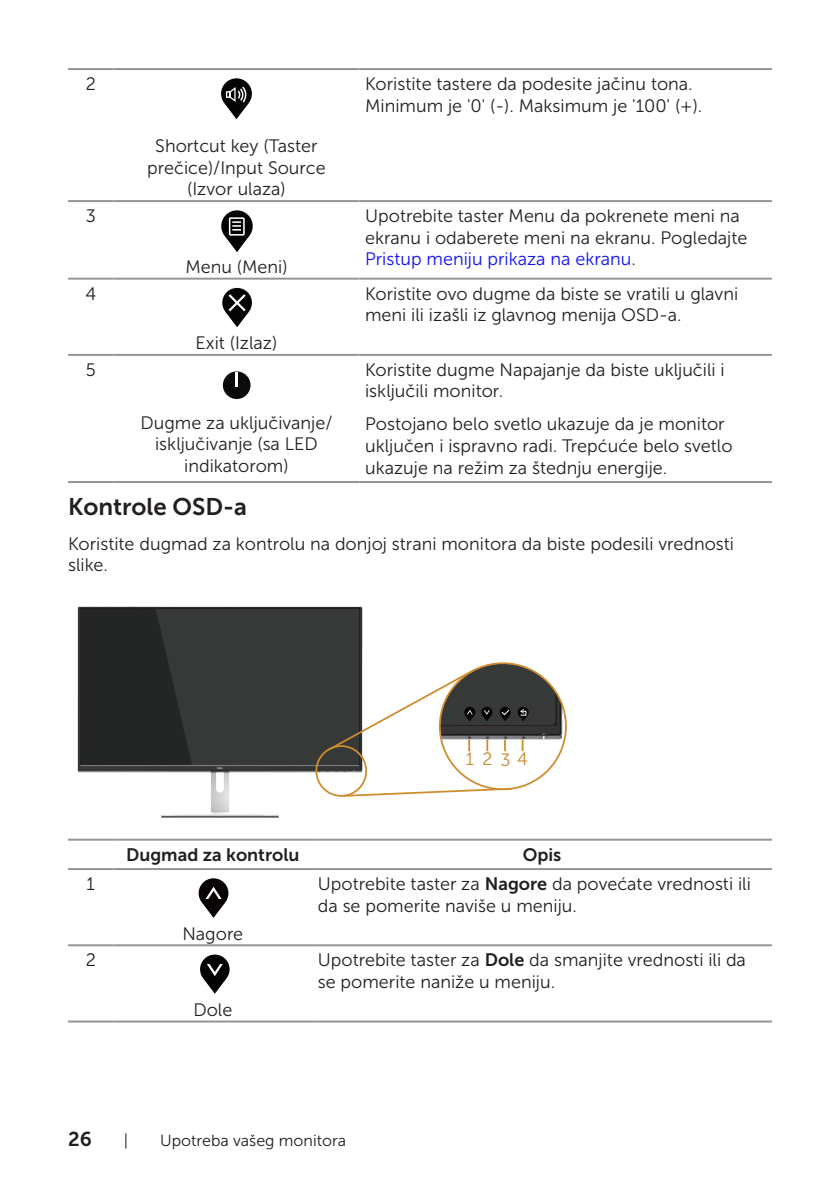
<style>
.page{position:relative;width:840px;height:1191px;background:#fff}
.page>*{position:absolute;margin:0;border:0;box-sizing:border-box;transform-origin:0 0}
.Head_3{font:24px "Museo Sans For Dell 700";color:#231f20}
.t1{font:20px "Museo Sans For Dell 700";color:#231f20}
.text{font:18px/21.6px "Museo Sans For Dell 300";color:#231f20}
.text-2{font:18px "Museo Sans For Dell 700";color:#231f20}
.t2{font:17.8px "Museo Sans For Dell 300";color:#c78830}
.t3{font:16px "Museo Sans For Dell 300";color:#231f20}
.s1{color:#1111f6}
.s2{font-family:"Museo Sans For Dell 700"}
</style>
<div class="page">
<hr style="left:68px;top:68px;width:45px;height:2px;background:#939598">
<hr style="left:359px;top:68px;width:412px;height:2px;background:#939598">
<hr style="left:68px;top:200px;width:45px;height:2px;background:#939598">
<hr style="left:359px;top:200px;width:412px;height:2px;background:#939598">
<hr style="left:68px;top:278px;width:45px;height:2px;background:#939598">
<hr style="left:359px;top:278px;width:412px;height:2px;background:#939598">
<hr style="left:68px;top:354px;width:45px;height:2px;background:#939598">
<hr style="left:359px;top:354px;width:412px;height:2px;background:#939598">
<hr style="left:68px;top:481px;width:45px;height:2px;background:#939598">
<hr style="left:359px;top:481px;width:412px;height:2px;background:#939598">
<hr style="left:113px;top:68px;width:246px;height:2px;background:#939598">
<hr style="left:113px;top:200px;width:246px;height:2px;background:#939598">
<hr style="left:113px;top:278px;width:246px;height:2px;background:#939598">
<hr style="left:113px;top:354px;width:246px;height:2px;background:#939598">
<hr style="left:113px;top:481px;width:246px;height:2px;background:#939598">
<div style="left:221px;top:78px;width:31px;height:31px;background:#050303;border-radius:50%"></div>
<svg style="left:224px;top:86px;width:24px;height:33px"></svg>
<svg style="left:221px;top:210px;width:31px;height:32px"></svg>
<svg style="left:225px;top:218px;width:24px;height:33px"></svg>
<div style="left:222px;top:288px;width:30px;height:29px;background:#050303;border-radius:50%"></div>
<svg style="left:226px;top:292px;width:22px;height:35px"></svg>
<div style="left:223px;top:371px;width:27px;height:28px;background:#0c0b0b;border-radius:50%"></div>
<hr style="left:235px;top:372px;width:3px;height:14px;background:#fff">
<img style="left:439px;top:663px;width:126px;height:126px;border-radius:63px">
<img style="left:77px;top:606px;width:291px;height:212px">
<div style="left:80px;top:608px;width:279px;height:157px;background:#242625"></div>
<svg style="left:156px;top:609px;width:399px;height:156px"></svg>
<div style="left:315px;top:745px;width:52px;height:51px;border:2px solid #cf8c2d;border-radius:50%"></div>
<svg style="left:341px;top:787px;width:172px;height:10px"></svg>
<hr style="left:68px;top:838px;width:45px;height:2px;background:#939598">
<hr style="left:113px;top:838px;width:199px;height:2px;background:#939598">
<hr style="left:312px;top:838px;width:459px;height:2px;background:#939598">
<hr style="left:68px;top:868px;width:45px;height:2px;background:#939598">
<hr style="left:113px;top:868px;width:199px;height:2px;background:#939598">
<hr style="left:312px;top:868px;width:459px;height:2px;background:#939598">
<hr style="left:68px;top:944px;width:45px;height:2px;background:#939598">
<hr style="left:113px;top:944px;width:199px;height:2px;background:#939598">
<hr style="left:312px;top:944px;width:459px;height:2px;background:#939598">
<hr style="left:68px;top:1020px;width:45px;height:2px;background:#939598">
<hr style="left:113px;top:1020px;width:199px;height:2px;background:#939598">
<hr style="left:312px;top:1020px;width:459px;height:2px;background:#939598">
<div style="left:198px;top:878px;width:30px;height:30px;background:#070304;border-radius:50%"></div>
<svg style="left:202px;top:886px;width:23px;height:32px"></svg>
<div style="left:200px;top:954px;width:29px;height:30px;background:#030303;border-radius:50%"></div>
<svg style="left:203px;top:964px;width:23px;height:29px"></svg>
<p class="text" style="left:86px;top:73px;width:12px">2</p>
<p class="text" style="left:365px;top:73px;width:338px">Koristite tastere da podesite jačinu tona.<br>Minimum je '0' (-). Maksimum je '100' (+).</p>
<p class="text" style="left:147px;top:135px;width:180px;text-align:center">Shortcut key (Taster prečice)/Input Source (Izvor ulaza)</p>
<p class="text" style="left:86px;top:205px;width:12px">3</p>
<p class="text" style="left:185px;top:256px;width:104px">Menu (Meni)</p>
<p class="text" style="left:365px;top:205px;width:383px">Upotrebite taster Menu da pokrenete meni na ekranu i odaberete meni na ekranu. Pogledajte<br><span class="s1">Pristup meniju prikaza na ekranu</span>.</p>
<p class="text" style="left:85px;top:283px;width:12px">4</p>
<p class="text" style="left:365px;top:283px;width:374px">Koristite ovo dugme da biste se vratili u glavni meni ili izašli iz glavnog menija OSD-a.</p>
<p class="text" style="left:195px;top:332px;width:83px">Exit (Izlaz)</p>
<p class="text" style="left:86px;top:359px;width:12px">5</p>
<p class="text" style="left:140px;top:412px;width:193px;text-align:center">Dugme za uključivanje/ isključivanje (sa LED indikatorom)</p>
<p class="text" style="left:365px;top:359px;width:361px">Koristite dugme Napajanje da biste uključili i isključili monitor.</p>
<p class="text" style="left:365px;top:413px;width:368px">Postojano belo svetlo ukazuje da je monitor uključen i ispravno radi. Trepćuće belo svetlo ukazuje na režim za štednju energije.</p>
<p class="Head_3" style="left:68px;top:493px;width:180px">Kontrole OSD-a</p>
<p class="text" style="left:68px;top:533px;width:667px">Koristite dugmad za kontrolu na donjoj strani monitora da biste podesili vrednosti slike.</p>
<p class="t2" style="left:465px;top:749px;width:63px">1234</p>
<p class="text" style="left:87px;top:873px;width:10px">1</p>
<p class="text" style="left:86px;top:949px;width:12px">2</p>
<p class="text-2" style="left:126px;top:844px;width:175px">Dugmad za kontrolu</p>
<p class="text-2" style="left:522px;top:844px;width:40px">Opis</p>
<p class="text" style="left:182px;top:922px;width:62px">Nagore</p>
<p class="text" style="left:193px;top:999px;width:40px">Dole</p>
<p class="text" style="left:317px;top:873px;width:434px">Upotrebite taster za <span class="s2">Nagore</span> da povećate vrednosti ili da se pomerite naviše u meniju.</p>
<p class="text" style="left:317px;top:949px;width:429px">Upotrebite taster za <span class="s2">Dole</span> da smanjite vrednosti ili da se pomerite naniže u meniju.</p>
<p class="t1" style="left:68px;top:1127px;width:25px">26</p>
<p class="t3" style="left:124px;top:1131px;width:6px">|</p>
<p class="t3" style="left:160px;top:1131px;width:187px">Upotreba vašeg monitora</p>
</div>
